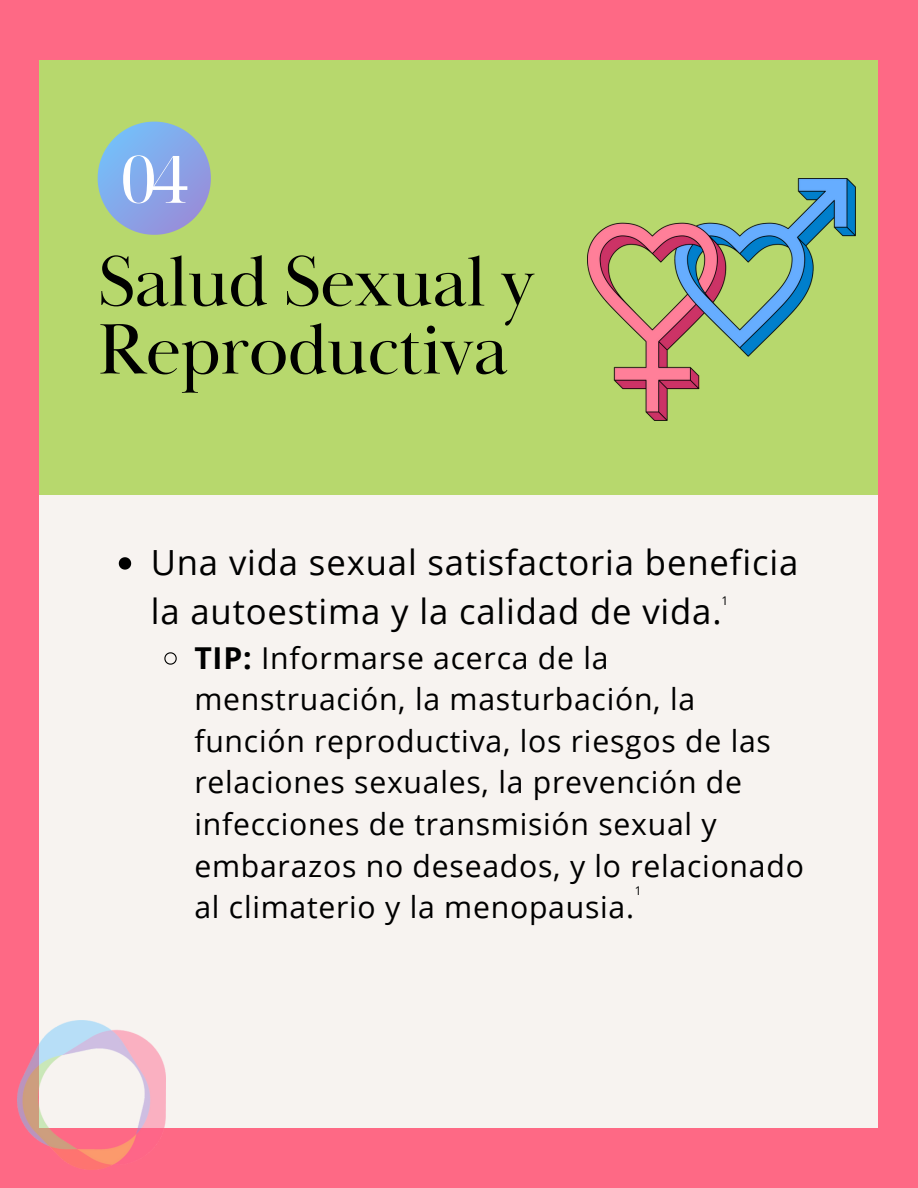
<style>
.page{position:relative;width:918px;height:1188px;background:#fe6985}
.page>*{position:absolute;margin:0;border:0;box-sizing:border-box;transform-origin:0 0}
.t1{font:73.65px/67.9px "Baskerville Display PT";letter-spacing:-.015em;color:#000}
.t2{font:65.55px "Noto Serif Display";color:#fff}
.t3{font:34.65px/48.3px "Open Sans";letter-spacing:.025em;color:#000}
.t4{font:30.15px/41.7px "Open Sans";letter-spacing:.025em;color:#000}
.t5{font:12px "Open Sans";color:#000}
.s1{font-weight:700}
</style>
<div class="page">
<div style="left:40px;top:60px;width:838px;height:1068px;background:#f7f3f0"></div>
<div style="left:40px;top:60px;width:838px;height:435px;background:#b7d86d"></div>
<svg style="left:98px;top:122px;width:113px;height:113px"></svg>
<img style="left:17px;top:1020px;width:149px;height:150px">
<img style="left:587px;top:178px;width:269px;height:242px">
<svg style="left:119px;top:557px;width:12px;height:13px"></svg>
<svg style="left:164px;top:652px;width:13px;height:13px"></svg>
<p class="t2" style="left:120px;top:133px;width:70px">04</p>
<p class="t1" style="left:98px;top:250px;width:438px">Salud Sexual y<br>Reproductiva</p>
<p class="t3" style="left:151px;top:538px;width:649px">Una vida sexual satisfactoria beneficia la autoestima y la calidad de vida.</p>
<p class="t4" style="left:194px;top:636px;width:611px"><span class="s1">TIP:</span> Informarse acerca de la menstruación, la masturbación, la función reproductiva, los riesgos de las relaciones sexuales, la prevención de infecciones de transmisión sexual y embarazos no deseados, y lo relacionado al climaterio y la menopausia.</p>
<p class="t5" style="left:721px;top:592px;width:8px">1</p>
<p class="t5" style="left:635px;top:882px;width:8px">1</p>
</div>
